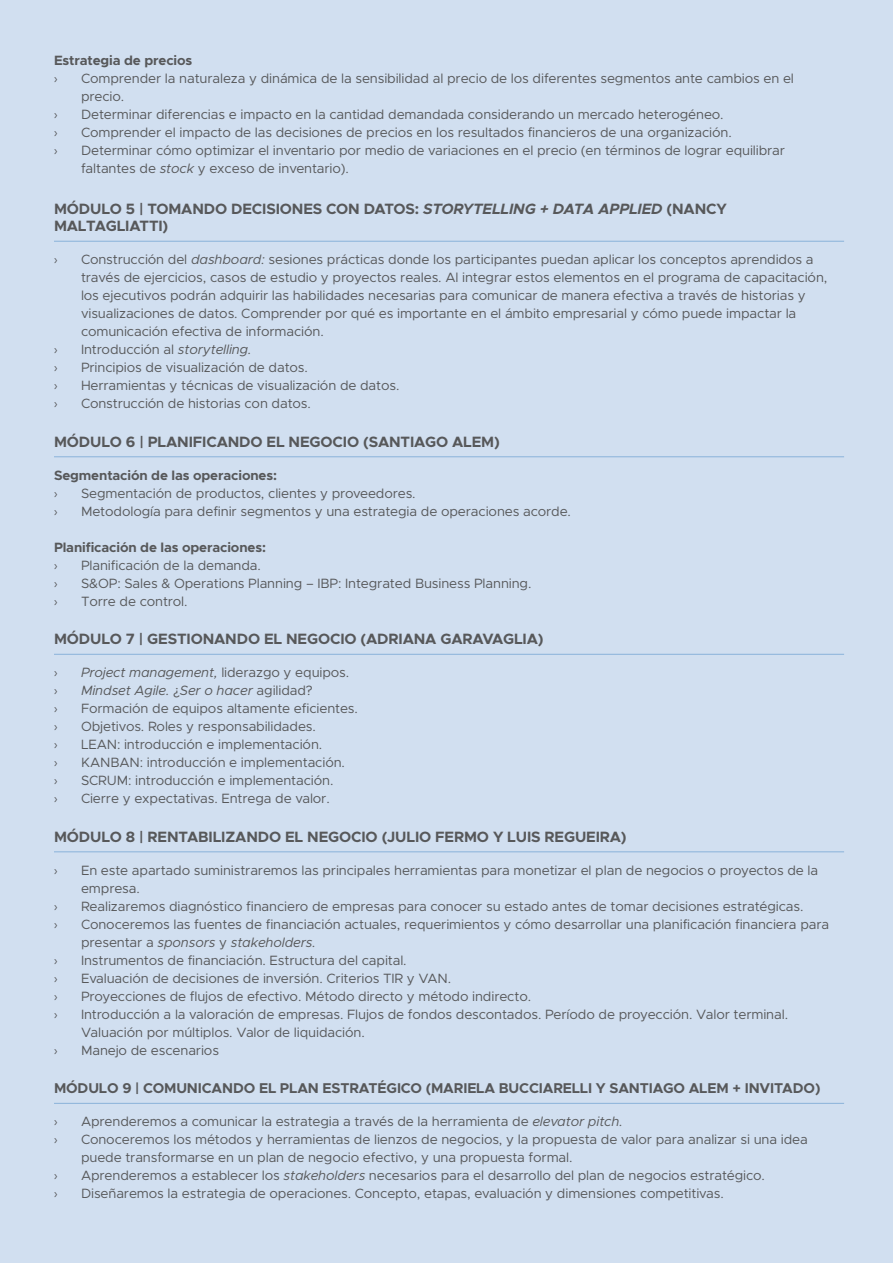
<style>
.page{position:relative;width:893px;height:1263px;background:#d1dff0}
.page>*{position:absolute;margin:0;border:0;box-sizing:border-box;transform-origin:0 0}
.t1{font:700 15px "Metropolis";letter-spacing:-.01em;color:#57585a}
.t2{font:700 14.25px "Metropolis";letter-spacing:-.01em;color:#57585a}
.t3{font:13.5px/18px "Metropolis";letter-spacing:-.01em;color:#57585a}
.t4{font:700 13.5px "Metropolis";letter-spacing:-.01em;color:#57585a}
.t5{font:italic 13.5px "Metropolis";letter-spacing:-.01em;color:#57585a}
.t6{font:13.5px "Myriad Pro";color:#57585a}
.s1{font-style:italic}
.s2{font-style:normal}
</style>
<div class="page">
<hr style="left:54px;top:241px;width:790px;height:1px;background:#8eb5db">
<hr style="left:54px;top:456px;width:790px;height:1px;background:#8eb5db">
<hr style="left:54px;top:654px;width:790px;height:1px;background:#8eb5db">
<hr style="left:54px;top:851px;width:790px;height:1px;background:#8eb5db">
<hr style="left:54px;top:1103px;width:790px;height:1px;background:#8eb5db">
<p class="t4" style="left:54px;top:52px;width:140px">Estrategia de precios</p>
<p class="t6" style="left:54px;top:70px;width:5px">›</p>
<p class="t3" style="left:81px;top:69px;width:714px">Comprender la naturaleza y dinámica de la sensibilidad al precio de los diferentes segmentos ante cambios en el precio.</p>
<p class="t6" style="left:54px;top:106px;width:5px">›</p>
<p class="t3" style="left:81px;top:105px;width:644px">Determinar diferencias e impacto en la cantidad demandada considerando un mercado heterogéneo.</p>
<p class="t6" style="left:54px;top:124px;width:5px">›</p>
<p class="t3" style="left:81px;top:123px;width:652px">Comprender el impacto de las decisiones de precios en los resultados financieros de una organización.</p>
<p class="t6" style="left:54px;top:142px;width:5px">›</p>
<p class="t3" style="left:81px;top:141px;width:706px">Determinar cómo optimizar el inventario por medio de variaciones en el precio (en términos de lograr equilibrar faltantes de <span class="s1">stock</span> y exceso de inventario).</p>
<p class="t1" style="left:54px;top:199px;width:674px">MÓDULO 5 | TOMANDO DECISIONES CON DATOS: <span class="s1">STORYTELLING + DATA APPLIED</span> (NANCY</p>
<p class="t1" style="left:54px;top:217px;width:116px">MALTAGLIATTI)</p>
<p class="t6" style="left:54px;top:251px;width:5px">›</p>
<p class="t3" style="left:81px;top:251px;width:748px">Construcción del <span class="s1">dashboard:</span> sesiones prácticas donde los participantes puedan aplicar los conceptos aprendidos a través de ejercicios, casos de estudio y proyectos reales. Al integrar estos elementos en el programa de capacitación, los ejecutivos podrán adquirir las habilidades necesarias para comunicar de manera efectiva a través de historias y visualizaciones de datos. Comprender por qué es importante en el ámbito empresarial y cómo puede impactar la comunicación efectiva de información.</p>
<p class="t6" style="left:54px;top:341px;width:5px">›</p>
<p class="t3" style="left:81px;top:341px;width:172px">Introducción al <span class="s1">storytelling.</span></p>
<p class="t6" style="left:54px;top:359px;width:5px">›</p>
<p class="t3" style="left:81px;top:359px;width:228px">Principios de visualización de datos.</p>
<p class="t6" style="left:54px;top:377px;width:5px">›</p>
<p class="t3" style="left:81px;top:377px;width:320px">Herramientas y técnicas de visualización de datos.</p>
<p class="t6" style="left:54px;top:395px;width:5px">›</p>
<p class="t3" style="left:81px;top:395px;width:231px">Construcción de historias con datos.</p>
<p class="t1" style="left:54px;top:432px;width:447px">MÓDULO 6 | PLANIFICANDO EL NEGOCIO (SANTIAGO ALEM)</p>
<p class="t4" style="left:54px;top:467px;width:225px">Segmentación de las operaciones:</p>
<p class="t6" style="left:54px;top:485px;width:5px">›</p>
<p class="t3" style="left:81px;top:484px;width:336px">Segmentación de productos, clientes y proveedores.</p>
<p class="t6" style="left:54px;top:503px;width:5px">›</p>
<p class="t3" style="left:81px;top:502px;width:491px">Metodología para definir segmentos y una estrategia de operaciones acorde.</p>
<p class="t4" style="left:54px;top:539px;width:213px">Planificación de las operaciones:</p>
<p class="t6" style="left:54px;top:557px;width:5px">›</p>
<p class="t3" style="left:81px;top:556px;width:181px">Planificación de la demanda.</p>
<p class="t6" style="left:54px;top:575px;width:5px">›</p>
<p class="t3" style="left:81px;top:574px;width:452px">S&amp;OP: Sales &amp; Operations Planning – IBP: Integrated Business Planning.</p>
<p class="t6" style="left:54px;top:593px;width:5px">›</p>
<p class="t3" style="left:81px;top:592px;width:108px">Torre de control.</p>
<p class="t1" style="left:54px;top:630px;width:491px">MÓDULO 7 | GESTIONANDO EL NEGOCIO (ADRIANA GARAVAGLIA)</p>
<p class="t6" style="left:54px;top:664px;width:5px">›</p>
<p class="t5" style="left:81px;top:664px;width:270px">Project management, <span class="s2">liderazgo y equipos.</span></p>
<p class="t6" style="left:54px;top:682px;width:5px">›</p>
<p class="t5" style="left:81px;top:682px;width:233px">Mindset Agile. <span class="s2">¿</span>Ser o hacer <span class="s2">agilidad?</span></p>
<p class="t6" style="left:54px;top:700px;width:5px">›</p>
<p class="t3" style="left:81px;top:700px;width:278px">Formación de equipos altamente eficientes.</p>
<p class="t6" style="left:54px;top:718px;width:5px">›</p>
<p class="t3" style="left:81px;top:718px;width:236px">Objetivos. Roles y responsabilidades.</p>
<p class="t6" style="left:54px;top:736px;width:5px">›</p>
<p class="t3" style="left:81px;top:736px;width:243px">LEAN: introducción e implementación.</p>
<p class="t6" style="left:54px;top:754px;width:5px">›</p>
<p class="t3" style="left:81px;top:754px;width:266px">KANBAN: introducción e implementación.</p>
<p class="t6" style="left:54px;top:772px;width:5px">›</p>
<p class="t3" style="left:81px;top:772px;width:254px">SCRUM: introducción e implementación.</p>
<p class="t6" style="left:54px;top:790px;width:5px">›</p>
<p class="t3" style="left:81px;top:790px;width:250px">Cierre y expectativas. Entrega de valor.</p>
<p class="t1" style="left:54px;top:827px;width:574px">MÓDULO 8 | RENTABILIZANDO EL NEGOCIO (JULIO FERMO Y LUIS REGUEIRA)</p>
<p class="t6" style="left:54px;top:862px;width:5px">›</p>
<p class="t3" style="left:81px;top:861px;width:739px">En este apartado suministraremos las principales herramientas para monetizar el plan de negocios o proyectos de la empresa.</p>
<p class="t6" style="left:54px;top:898px;width:5px">›</p>
<p class="t3" style="left:81px;top:897px;width:724px">Realizaremos diagnóstico financiero de empresas para conocer su estado antes de tomar decisiones estratégicas.</p>
<p class="t6" style="left:54px;top:916px;width:5px">›</p>
<p class="t3" style="left:81px;top:915px;width:750px">Conoceremos las fuentes de financiación actuales, requerimientos y cómo desarrollar una planificación financiera para presentar a <span class="s1">sponsors</span> y <span class="s1">stakeholders.</span></p>
<p class="t6" style="left:54px;top:952px;width:5px">›</p>
<p class="t3" style="left:81px;top:951px;width:327px">Instrumentos de financiación. Estructura del capital.</p>
<p class="t6" style="left:54px;top:970px;width:5px">›</p>
<p class="t3" style="left:81px;top:969px;width:372px">Evaluación de decisiones de inversión. Criterios TIR y VAN.</p>
<p class="t6" style="left:54px;top:988px;width:5px">›</p>
<p class="t3" style="left:81px;top:987px;width:452px">Proyecciones de flujos de efectivo. Método directo y método indirecto.</p>
<p class="t6" style="left:54px;top:1006px;width:5px">›</p>
<p class="t3" style="left:81px;top:1005px;width:709px">Introducción a la valoración de empresas. Flujos de fondos descontados. Período de proyección. Valor terminal.<br>Valuación por múltiplos. Valor de liquidación.</p>
<p class="t6" style="left:54px;top:1042px;width:5px">›</p>
<p class="t3" style="left:81px;top:1041px;width:140px">Manejo de escenarios</p>
<p class="t2" style="left:54px;top:1079px;width:768px">MÓDULO 9 | COMUNICANDO EL PLAN ESTRATÉGICO (MARIELA BUCCIARELLI Y SANTIAGO ALEM + INVITADO)</p>
<p class="t6" style="left:54px;top:1113px;width:5px">›</p>
<p class="t3" style="left:81px;top:1113px;width:543px">Aprenderemos a comunicar la estrategia a través de la herramienta de <span class="s1">elevator pitch.</span></p>
<p class="t6" style="left:54px;top:1131px;width:5px">›</p>
<p class="t3" style="left:81px;top:1131px;width:728px">Conoceremos los métodos y herramientas de lienzos de negocios, y la propuesta de valor para analizar si una idea puede transformarse en un plan de negocio efectivo, y una propuesta formal.</p>
<p class="t6" style="left:54px;top:1167px;width:5px">›</p>
<p class="t3" style="left:81px;top:1167px;width:685px">Aprenderemos a establecer los <span class="s1">stakeholders</span> necesarios para el desarrollo del plan de negocios estratégico.</p>
<p class="t6" style="left:54px;top:1185px;width:5px">›</p>
<p class="t3" style="left:81px;top:1185px;width:644px">Diseñaremos la estrategia de operaciones. Concepto, etapas, evaluación y dimensiones competitivas.</p>
</div>
